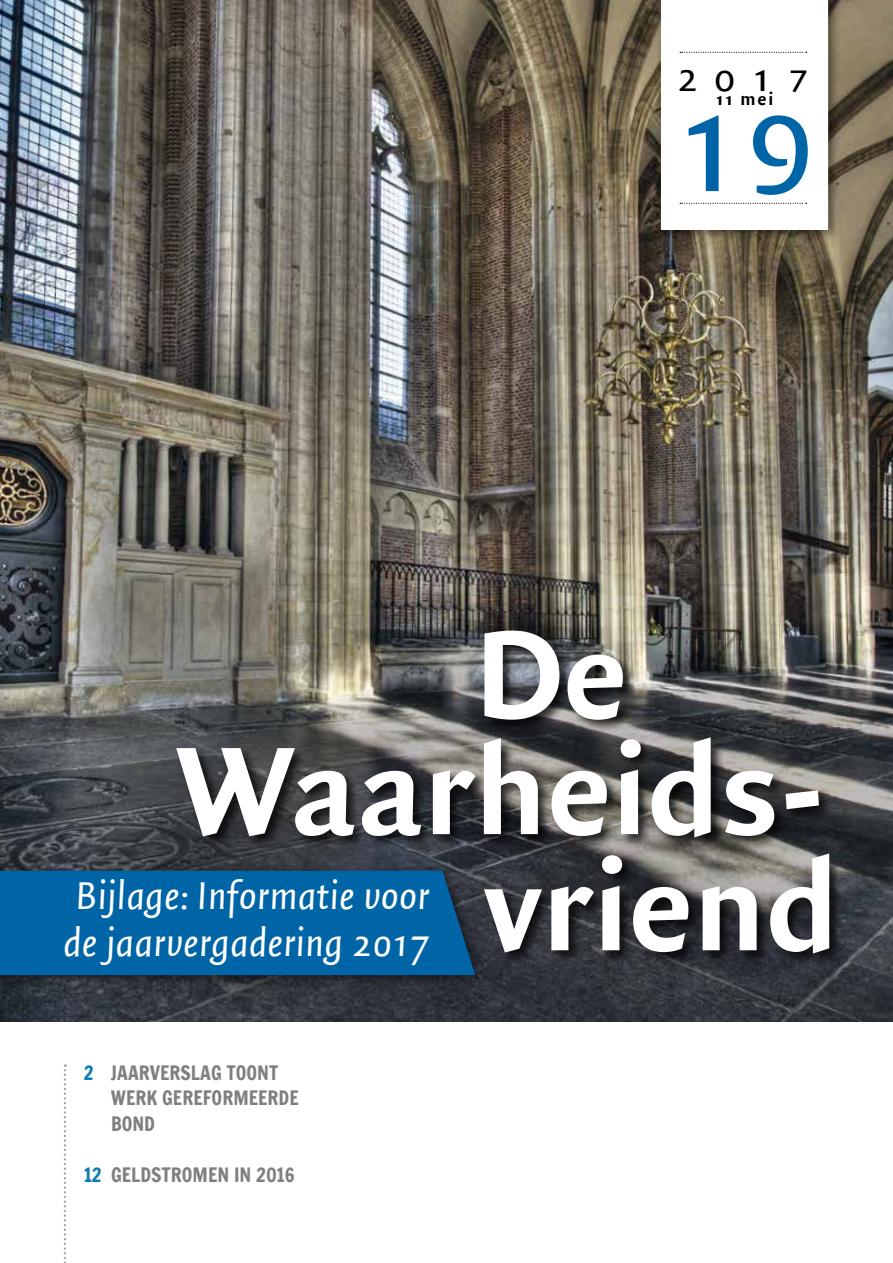
<style>
.page{position:relative;width:893px;height:1263px;background:#fff}
.page>*{position:absolute;margin:0;border:0;box-sizing:border-box;transform-origin:0 0}
.t1{font:148.05px "Quadraat Sans Caps";color:#0065a6;scale:.96 1}
.t2{font:700 133.95px "Quadraat Sans";color:#fff}
.t3{font:italic 41.55px/46.2px "Quadraat Sans";color:#fff}
.t4{font:40.95px "Quadraat Sans Caps";color:#000}
.t5{font:19.5px/25.5px "Francois One";color:#7e7f81}
.t6{font:700 19.05px "Quadraat Sans";color:#000}
.s1{color:#0d7cb5}
</style>
<div class="page">
<svg style="left:64px;top:1064px;width:2px;height:199px"></svg>
<img style="left:0;top:0;width:893px;height:1021px">
<div style="left:655px;top:0;width:185px;height:242px;background:#000;opacity:.5"></div>
<svg style="left:661px;top:0;width:167px;height:230px"></svg>
<div style="left:0;top:865px;width:486px;height:122px;background:#000;opacity:.5"></div>
<div style="left:0;top:871px;width:475px;height:104px;background:#0065a6"></div>
<div style="left:175px;top:628px;width:668px;height:339px;background:#000;opacity:.75"></div>
<h3 class="t4" style="left:678px;top:54px;width:133px">2017</h3>
<h1 class="t1" style="left:673px;top:59px;width:150px">19</h1>
<p class="t6" style="left:716px;top:89px;width:59px">11 mei</p>
<h2 class="t2" style="left:475px;top:599px;width:155px">De</h2>
<h2 class="t2" style="left:178px;top:715px;width:648px">Waarheids-</h2>
<h2 class="t2" style="left:483px;top:831px;width:356px">vriend</h2>
<h3 class="t3" style="left:63px;top:875px;width:368px">Bijlage: Informatie voor de jaarvergadering 2017</h3>
<p class="t5" style="left:111px;top:1059px;width:189px;text-indent:-27px"><span class="s1">2</span> JAARVERSLAG TOONT<br>WERK GEREFORMEERDE<br>BOND</p>
<p class="t5" style="left:84px;top:1161px;width:212px"><span class="s1">12</span> GELDSTROMEN IN 2016</p>
</div>
